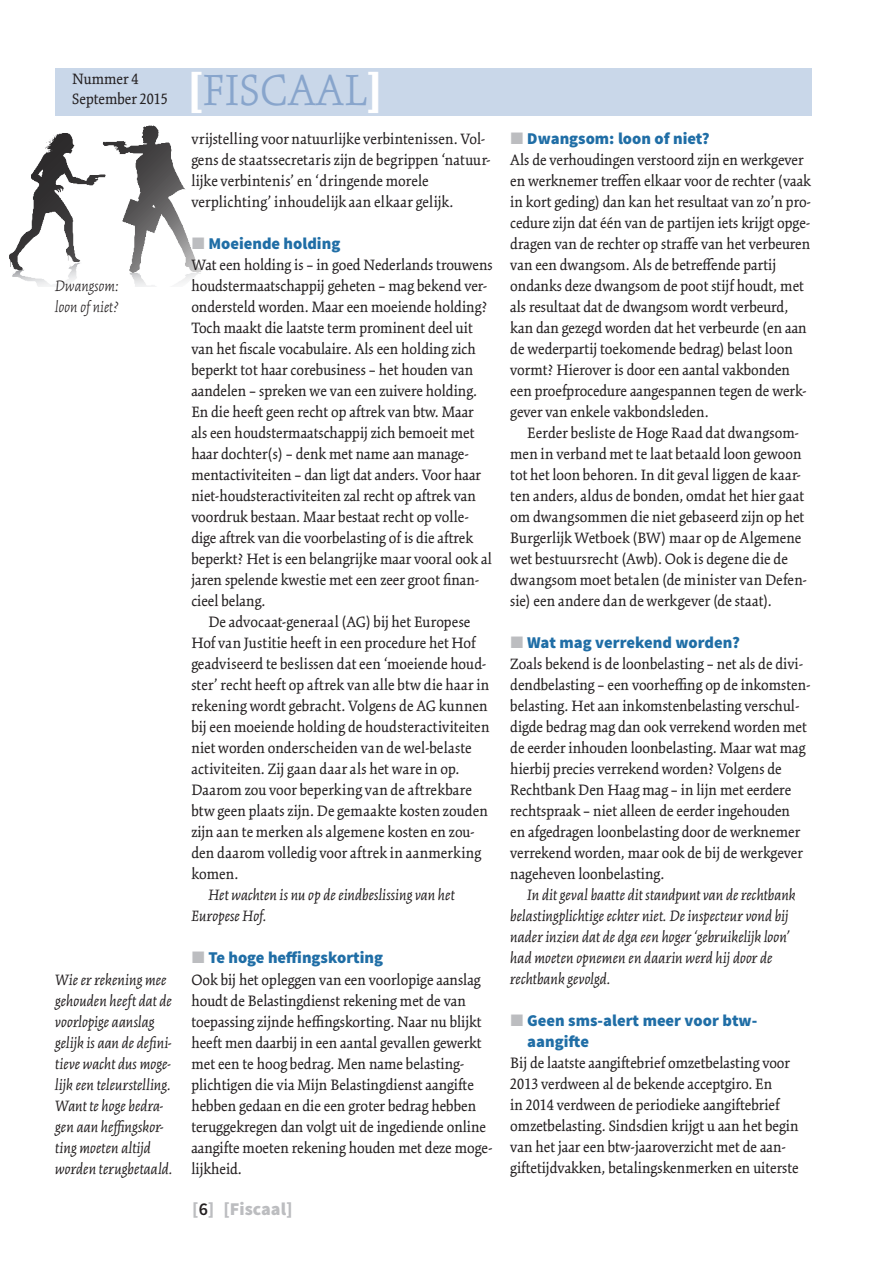
<style>
.page{position:relative;width:893px;height:1263px;background:#fff}
.page>*{position:absolute;margin:0;border:0;box-sizing:border-box;transform-origin:0 0}
.t1{font:300 48px "Kinesis Std";color:#88a5cc}
.t2{font:900 18px "Source Sans Pro";color:#bcbdc0}
.t3{font:16.5px/21px "Kinesis Std";color:#231f20}
.t4{font:italic 16.5px/21px "Kinesis Std";color:#231f20}
.t5{font:900 16.5px/21px "Source Sans Pro";color:#206ea6}
.t6{font:italic 300 16.5px/21px "Kinesis Std";color:#231f20}
.s1{font-weight:900;color:#fff}
.s2{font-family:"Mathematical Pi Six";font-weight:400;color:#bcbdc0}
.s3{font-weight:600;color:#231f20}
</style>
<div class="page">
<div style="left:55px;top:68px;width:757px;height:47px;background:#c9d7e9"></div>
<img style="left:9px;top:125px;width:192px;height:162px">
<p class="t3" style="left:72px;top:69px;width:97px;line-height:19.8px">Nummer 4<br>September 2015</p>
<p class="t6" style="left:55px;top:276px;width:65px">Dwangsom: loon of niet?</p>
<p class="t4" style="left:55px;top:969px;width:119px">Wie er rekening mee gehouden heeft dat de voorlopige aanslag gelijk is aan de defini&shy;tieve wacht dus moge&shy;lijk een teleurstelling.<br>Want te hoge bedra&shy;gen aan heffingskor&shy;ting moeten altijd worden terugbetaald.</p>
<h1 class="t1" style="left:187px;top:63px;width:197px"><span class="s1">[</span>FISCAAL<span class="s1">]</span></h1>
<p class="t3" style="left:191px;top:129px;width:301px">vrijstelling voor natuurlijke verbintenissen. Vol&shy;gens de staatssecretaris zijn de begrippen ‘natuur&shy;lijke verbintenis’ en ‘dringende morele verplichting’ inhoudelijk aan elkaar gelijk.</p>
<p class="t5" style="left:191px;top:234px;width:150px"><span class="s2">J</span> Moeiende holding</p>
<p class="t3" style="left:191px;top:255px;width:303px">Wat een holding is – in goed Nederlands trouwens houdstermaatschappij geheten – mag bekend ver&shy;ondersteld worden. Maar een moeiende holding?<br>Toch maakt die laatste term prominent deel uit van het fiscale vocabulaire. Als een holding zich beperkt tot haar corebusiness – het houden van aandelen – spreken we van een zuivere holding.<br>En die heeft geen recht op aftrek van btw. Maar als een houdstermaatschappij zich bemoeit met haar dochter(s) – denk met name aan manage&shy;mentactiviteiten – dan ligt dat anders. Voor haar niet-houdsteractiviteiten zal recht op aftrek van voordruk bestaan. Maar bestaat recht op volle&shy;dige aftrek van die voorbelasting of is die aftrek beperkt? Het is een belangrijke maar vooral ook al jaren spelende kwestie met een zeer groot finan&shy;cieel belang.</p>
<p class="t3" style="left:191px;top:612px;width:300px;text-indent:17px">De advocaat-generaal (AG) bij het Europese Hof van Justitie heeft in een procedure het Hof geadviseerd te beslissen dat een ‘moeiende houd&shy;ster’ recht heeft op aftrek van alle btw die haar in rekening wordt gebracht. Volgens de AG kunnen bij een moeiende holding de houdsteractiviteiten niet worden onderscheiden van de wel-belaste activiteiten. Zij gaan daar als het ware in op.<br>Daarom zou voor beperking van de aftrekbare btw geen plaats zijn. De gemaakte kosten zouden zijn aan te merken als algemene kosten en zou&shy;den daarom volledig voor aftrek in aanmerking komen.</p>
<p class="t4" style="left:191px;top:885px;width:265px;text-indent:17px">Het wachten is nu op de eindbeslissing van het<br>Europese Hof.</p>
<p class="t5" style="left:191px;top:948px;width:193px"><span class="s2">J</span> Te hoge heffingskorting</p>
<p class="t3" style="left:191px;top:969px;width:303px">Ook bij het opleggen van een voorlopige aanslag houdt de Belastingdienst rekening met de van toepassing zijnde heffingskorting. Naar nu blijkt heeft men daarbij in een aantal gevallen gewerkt met een te hoog bedrag. Men name belasting&shy;plichtigen die via Mijn Belastingdienst aangifte hebben gedaan en die een groter bedrag hebben teruggekregen dan volgt uit de ingediende online aangifte moeten rekening houden met deze moge&shy;lijkheid.</p>
<p class="t2" style="left:192px;top:1197px;width:102px">[<span class="s3">6</span>] [Fiscaal]</p>
<p class="t5" style="left:510px;top:129px;width:201px"><span class="s2">J</span> Dwangsom: loon of niet?</p>
<p class="t3" style="left:510px;top:149px;width:302px">Als de verhoudingen verstoord zijn en werkgever en werknemer treffen elkaar voor de rechter (vaak in kort geding) dan kan het resultaat van zo’n pro&shy;cedure zijn dat één van de partijen iets krijgt opge&shy;dragen van de rechter op straffe van het verbeuren van een dwangsom. Als de betreffende partij ondanks deze dwangsom de poot stijf houdt, met als resultaat dat de dwangsom wordt verbeurd, kan dan gezegd worden dat het verbeurde (en aan de wederpartij toekomende bedrag) belast loon vormt? Hierover is door een aantal vakbonden een proefprocedure aangespannen tegen de werk&shy;gever van enkele vakbondsleden.</p>
<p class="t3" style="left:510px;top:422px;width:298px;text-indent:17px">Eerder besliste de Hoge Raad dat dwangsom&shy;men in verband met te laat betaald loon gewoon tot het loon behoren. In dit geval liggen de kaar&shy;ten anders, aldus de bonden, omdat het hier gaat om dwangsommen die niet gebaseerd zijn op het Burgerlijk Wetboek (BW) maar op de Algemene wet bestuursrecht (Awb). Ook is degene die de dwangsom moet betalen (de minister van Defen&shy;sie) een andere dan de werkgever (de staat).</p>
<p class="t5" style="left:510px;top:633px;width:231px"><span class="s2">J</span> Wat mag verrekend worden?</p>
<p class="t3" style="left:510px;top:653px;width:302px">Zoals bekend is de loonbelasting – net als de divi&shy;dendbelasting – een voorheffing op de inkomsten&shy;belasting. Het aan inkomstenbelasting verschul&shy;digde bedrag mag dan ook verrekend worden met de eerder inhouden loonbelasting. Maar wat mag hierbij precies verrekend worden? Volgens de Rechtbank Den Haag mag – in lijn met eerdere rechtspraak – niet alleen de eerder ingehouden<br>en afgedragen loonbelasting door de werknemer verrekend worden, maar ook de bij de werkgever nageheven loonbelasting.</p>
<p class="t4" style="left:510px;top:885px;width:287px;text-indent:17px">In dit geval baatte dit standpunt van de rechtbank belastingplichtige echter niet. De inspecteur vond bij nader inzien dat de dga een hoger ‘gebruikelijk loon’ had moeten opnemen en daarin werd hij door de rechtbank gevolgd.</p>
<p class="t5" style="left:527px;top:1011px;width:230px;text-indent:-17px"><span class="s2">J</span> Geen sms-alert meer voor btw&shy;aangifte</p>
<p class="t3" style="left:510px;top:1053px;width:290px">Bij de laatste aangiftebrief omzetbelasting voor 2013 verdween al de bekende acceptgiro. En<br>in 2014 verdween de periodieke aangiftebrief omzetbelasting. Sindsdien krijgt u aan het begin van het jaar een btw-jaaroverzicht met de aan&shy;giftetijdvakken, betalingskenmerken en uiterste</p>
</div>
